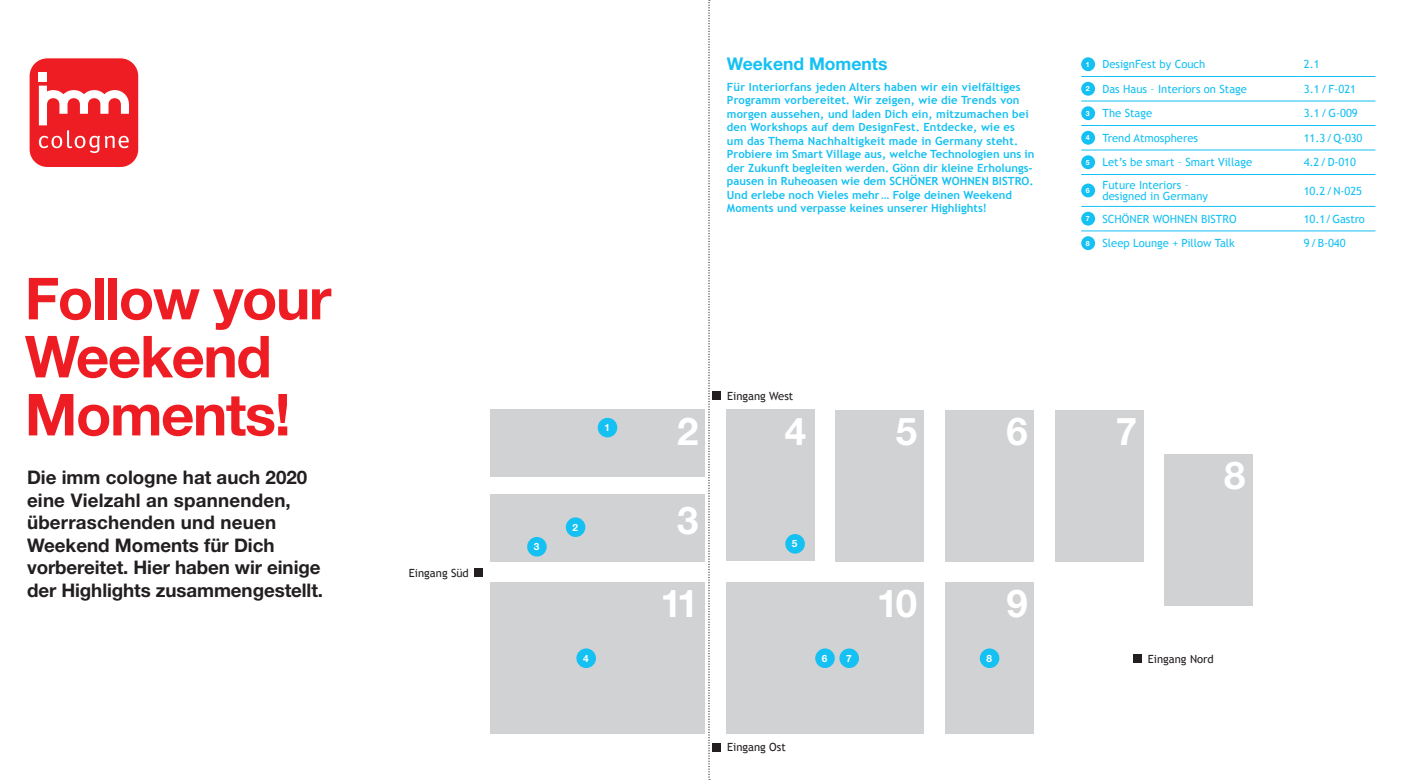
<style>
.page{position:relative;width:1418px;height:780px;background:#fff}
.page>*{position:absolute;margin:0;border:0;box-sizing:border-box;transform-origin:0 0}
.t1{font:700 58px/58px "Helvetica Neue LT Std";letter-spacing:-.025em;color:#ee1d23}
.t2{font:700 38.38px "Helvetica Neue LT Std";color:#fff}
.t3{font:700 18.75px/22.5px "Helvetica Neue LT Std";color:#231f20}
.t4{font:700 17.5px "Helvetica Neue LT Std";color:#15c0f2}
.t5{font:700 11.25px/13.5px "Trebuchet MS";color:#15c0f2}
.t6{font:11.25px/11.2px "Trebuchet MS";color:#15c0f2}
.t7{font:11.25px "Trebuchet MS";color:#231f20}
.t8{font:700 10px "Helvetica Neue LT Std";color:#fff}
.s1{font-family:"Helvetica Neue LT Std";font-weight:700;font-size:7.12px;color:#fff}
</style>
<div class="page">
<div style="left:29px;top:58px;width:110px;height:110px;background:#ee1d23;border-radius:18px"></div>
<div style="left:28px;top:57px;width:111px;height:111px;border:1px solid #fff;border-radius:18px"></div>
<div style="left:39px;top:72px;width:8px;height:9px;background:#fff"></div>
<svg style="left:39px;top:86px;width:90px;height:67px"></svg>
<svg style="left:1081px;top:206px;width:21px;height:1px"></svg>
<hr style="left:1102px;top:206px;width:196px;height:1px;background:#15c0f2">
<hr style="left:1298px;top:206px;width:77px;height:1px;background:#15c0f2">
<svg style="left:1081px;top:230px;width:21px;height:1px"></svg>
<hr style="left:1102px;top:230px;width:196px;height:1px;background:#15c0f2">
<hr style="left:1298px;top:230px;width:77px;height:1px;background:#15c0f2">
<svg style="left:1081px;top:174px;width:21px;height:1px"></svg>
<hr style="left:1102px;top:174px;width:196px;height:1px;background:#15c0f2">
<hr style="left:1298px;top:174px;width:77px;height:1px;background:#15c0f2">
<svg style="left:1081px;top:101px;width:21px;height:1px"></svg>
<hr style="left:1102px;top:101px;width:196px;height:1px;background:#15c0f2">
<hr style="left:1298px;top:101px;width:77px;height:1px;background:#15c0f2">
<svg style="left:1081px;top:125px;width:21px;height:1px"></svg>
<hr style="left:1102px;top:125px;width:196px;height:1px;background:#15c0f2">
<hr style="left:1298px;top:125px;width:77px;height:1px;background:#15c0f2">
<svg style="left:1081px;top:150px;width:21px;height:1px"></svg>
<hr style="left:1102px;top:150px;width:196px;height:1px;background:#15c0f2">
<hr style="left:1298px;top:150px;width:77px;height:1px;background:#15c0f2">
<svg style="left:1081px;top:76px;width:21px;height:1px"></svg>
<hr style="left:1102px;top:76px;width:196px;height:1px;background:#15c0f2">
<hr style="left:1298px;top:76px;width:77px;height:1px;background:#15c0f2">
<div style="left:1081px;top:57px;width:14px;height:14px;background:#15c0f2;border-radius:50%"></div>
<div style="left:1081px;top:82px;width:14px;height:14px;background:#15c0f2;border-radius:50%"></div>
<div style="left:1081px;top:106px;width:14px;height:14px;background:#15c0f2;border-radius:50%"></div>
<div style="left:1081px;top:131px;width:14px;height:14px;background:#15c0f2;border-radius:50%"></div>
<div style="left:1081px;top:155px;width:14px;height:14px;background:#15c0f2;border-radius:50%"></div>
<div style="left:1081px;top:183px;width:14px;height:14px;background:#15c0f2;border-radius:50%"></div>
<div style="left:1081px;top:212px;width:14px;height:13px;background:#15c0f2;border-radius:50%"></div>
<div style="left:1081px;top:236px;width:14px;height:14px;background:#15c0f2;border-radius:50%"></div>
<div style="left:490px;top:495px;width:215px;height:67px;background:#d1d2d4"></div>
<div style="left:490px;top:409px;width:215px;height:67px;background:#d1d2d4"></div>
<div style="left:726px;top:409px;width:88px;height:152px;background:#d1d2d4"></div>
<div style="left:835px;top:410px;width:89px;height:152px;background:#d1d2d4"></div>
<div style="left:945px;top:410px;width:88px;height:152px;background:#d1d2d4"></div>
<div style="left:945px;top:582px;width:88px;height:152px;background:#d1d2d4"></div>
<div style="left:1055px;top:410px;width:88px;height:152px;background:#d1d2d4"></div>
<div style="left:1164px;top:454px;width:88px;height:152px;background:#d1d2d4"></div>
<div style="left:490px;top:582px;width:215px;height:152px;background:#d1d2d4"></div>
<div style="left:726px;top:582px;width:198px;height:152px;background:#d1d2d4"></div>
<div style="left:597px;top:418px;width:20px;height:19px;background:#15c0f2;border-radius:50%"></div>
<div style="left:815px;top:648px;width:19px;height:20px;background:#15c0f2;border-radius:50%"></div>
<div style="left:576px;top:648px;width:20px;height:20px;background:#15c0f2;border-radius:50%"></div>
<div style="left:566px;top:517px;width:19px;height:20px;background:#15c0f2;border-radius:50%"></div>
<div style="left:527px;top:537px;width:19px;height:19px;background:#15c0f2;border-radius:50%"></div>
<div style="left:839px;top:648px;width:20px;height:20px;background:#15c0f2;border-radius:50%"></div>
<div style="left:785px;top:534px;width:20px;height:19px;background:#15c0f2;border-radius:50%"></div>
<div style="left:979px;top:648px;width:20px;height:20px;background:#15c0f2;border-radius:50%"></div>
<div style="left:712px;top:391px;width:8px;height:8px;background:#231f20"></div>
<div style="left:712px;top:743px;width:8px;height:8px;background:#231f20"></div>
<div style="left:1133px;top:654px;width:8px;height:9px;background:#231f20"></div>
<div style="left:474px;top:568px;width:8px;height:8px;background:#231f20"></div>
<svg style="left:708px;top:0;width:2px;height:780px"></svg>
<h1 class="t1" style="left:25px;top:268px;width:308px">Follow your<br>Weekend<br>Moments!</h1>
<h3 class="t3" style="left:27px;top:466px;width:297px">Die imm cologne hat auch 2020 eine Vielzahl an spannenden, überraschenden und neuen<br>Weekend Moments für Dich vorbereitet. Hier haben wir einige der Highlights zusammengestellt.</h3>
<p class="t7" style="left:409px;top:566px;width:61px">Eingang Süd</p>
<h3 class="t4" style="left:727px;top:53px;width:162px">Weekend Moments</h3>
<p class="t5" style="left:727px;top:80px;width:309px">Für Interiorfans jeden Alters haben wir ein vielfältiges Programm vorbereitet. Wir zeigen, wie die Trends von morgen aussehen, und laden Dich ein, mitzumachen bei den Workshops auf dem DesignFest. Entdecke, wie es<br>um das Thema Nachhaltigkeit made in Germany steht.<br>Probiere im Smart Village aus, welche Technologien uns in der Zukunft begleiten werden. Gönn dir kleine Erholungs&shy;pausen in Ruheoasen wie dem SCHÖNER WOHNEN BISTRO.<br>Und erlebe noch Vieles mehr… Folge deinen Weekend Moments und verpasse keines unserer Highlights!</p>
<p class="t6" style="left:1085px;top:59px;width:121px"><span class="s1">1</span> DesignFest by Couch</p>
<p class="t6" style="left:1303px;top:59px;width:17px">2.1</p>
<p class="t6" style="left:1085px;top:83px;width:163px"><span class="s1">2</span> Das Haus – Interiors on Stage</p>
<p class="t6" style="left:1303px;top:83px;width:54px">3.1/F-021</p>
<p class="t6" style="left:1085px;top:108px;width:68px"><span class="s1">3</span> The Stage</p>
<p class="t6" style="left:1303px;top:108px;width:56px">3.1/G-009</p>
<p class="t6" style="left:1085px;top:132px;width:114px"><span class="s1">4</span> Trend Atmospheres</p>
<p class="t6" style="left:1303px;top:132px;width:60px">11.3/Q-030</p>
<p class="t6" style="left:1085px;top:157px;width:168px"><span class="s1">5</span> Let’s be smart – Smart Village</p>
<p class="t6" style="left:1303px;top:157px;width:54px">4.2/D-010</p>
<p class="t6" style="left:1102px;top:179px;width:107px;text-indent:-17px"><sub>6</sub> Future Interiors – designed in Germany</p>
<p class="t6" style="left:1303px;top:185px;width:60px">10.2/N-025</p>
<p class="t6" style="left:1085px;top:213px;width:152px"><span class="s1">7</span> SCHÖNER WOHNEN BISTRO</p>
<p class="t6" style="left:1303px;top:213px;width:63px">10.1/Gastro</p>
<p class="t6" style="left:1085px;top:238px;width:150px"><span class="s1">8</span> Sleep Lounge + Pillow Talk</p>
<p class="t6" style="left:1303px;top:238px;width:43px">9/B-040</p>
<p class="t8" style="left:533px;top:540px;width:7px">3</p>
<p class="t8" style="left:604px;top:421px;width:7px">1</p>
<p class="t8" style="left:572px;top:521px;width:7px">2</p>
<h2 class="t2" style="left:677px;top:407px;width:23px">2</h2>
<h2 class="t2" style="left:677px;top:496px;width:23px">3</h2>
<p class="t7" style="left:727px;top:389px;width:68px">Eingang West</p>
<h2 class="t2" style="left:784px;top:407px;width:23px">4</h2>
<h2 class="t2" style="left:895px;top:407px;width:23px">5</h2>
<h2 class="t2" style="left:1006px;top:407px;width:23px">6</h2>
<h2 class="t2" style="left:1115px;top:407px;width:23px">7</h2>
<p class="t8" style="left:792px;top:537px;width:7px">5</p>
<h2 class="t2" style="left:1224px;top:451px;width:23px">8</h2>
<h2 class="t2" style="left:660px;top:579px;width:40px">11</h2>
<h2 class="t2" style="left:876px;top:579px;width:42px">10</h2>
<h2 class="t2" style="left:1006px;top:579px;width:23px">9</h2>
<p class="t8" style="left:583px;top:652px;width:7px">4</p>
<p class="t8" style="left:821px;top:652px;width:7px">6</p>
<p class="t8" style="left:846px;top:652px;width:7px">7</p>
<p class="t8" style="left:986px;top:652px;width:7px">8</p>
<p class="t7" style="left:1147px;top:652px;width:67px">Eingang Nord</p>
<p class="t7" style="left:727px;top:740px;width:60px">Eingang Ost</p>
</div>
